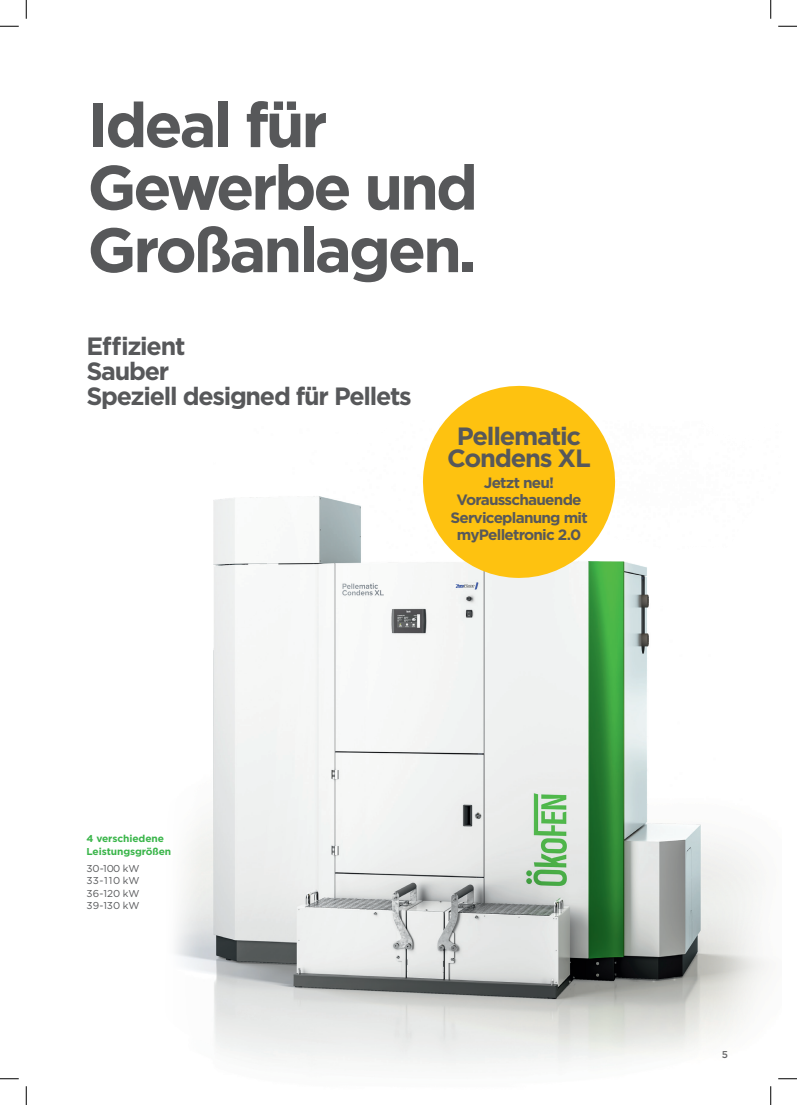
<style>
.page{position:relative;width:797px;height:1105px;background:#fff}
.page>*{position:absolute;margin:0;border:0;box-sizing:border-box;transform-origin:0 0}
.t1{font:700 62.5px/62.5px "Gotham";letter-spacing:-.05em;color:#57585a}
.t2{font:700 25px/25px "Gotham";letter-spacing:-.05em;color:#57585a}
.t3{font:700 15px/17.5px "Gotham";letter-spacing:-.05em;color:#57585a;text-align:center}
.t4{font:10px/12.5px "Gotham";letter-spacing:.005em;color:#57585a;text-align:justify}
.t5{font:700 10px/12.5px "Gotham";letter-spacing:-.01em;color:#3ab54a}
.t6{font:500 10px "Gotham";color:#57585a}
</style>
<div class="page">
<img style="left:175px;top:496px;width:606px;height:593px">
<svg style="left:420px;top:385px;width:197px;height:195px;fill:#fec210"></svg>
<svg style="left:0;top:25px;width:19px;height:2px"></svg>
<svg style="left:778px;top:25px;width:19px;height:2px"></svg>
<svg style="left:0;top:1078px;width:19px;height:1px"></svg>
<svg style="left:778px;top:1078px;width:19px;height:1px"></svg>
<svg style="left:25px;top:0;width:2px;height:19px"></svg>
<svg style="left:25px;top:1086px;width:2px;height:19px"></svg>
<svg style="left:770px;top:0;width:1px;height:19px"></svg>
<svg style="left:770px;top:1086px;width:1px;height:19px"></svg>
<h1 class="t1" style="left:87px;top:93px;width:392px">Ideal für<br>Gewerbe und<br>Großanlagen.</h1>
<p class="t2" style="left:86px;top:334px;width:327px">Effizient<br>Sauber<br>Speziell designed für Pellets</p>
<p class="t2" style="left:447px;top:424px;width:145px;line-height:22.2px;text-align:center">Pellematic<br>Condens XL</p>
<p class="t3" style="left:450px;top:474px;width:139px">Jetzt neu!<br>Vorausschauende<br>Serviceplanung mit myPelletronic 2.0</p>
<p class="t5" style="left:86px;top:832px;width:86px">4 verschiedene<br>Leistungsgrößen</p>
<p class="t4" style="left:86px;top:862px;width:54px">30-100 kW 33-110 kW 36-120 kW 39-130 kW</p>
<p class="t6" style="left:722px;top:1048px;width:8px">5</p>
</div>
